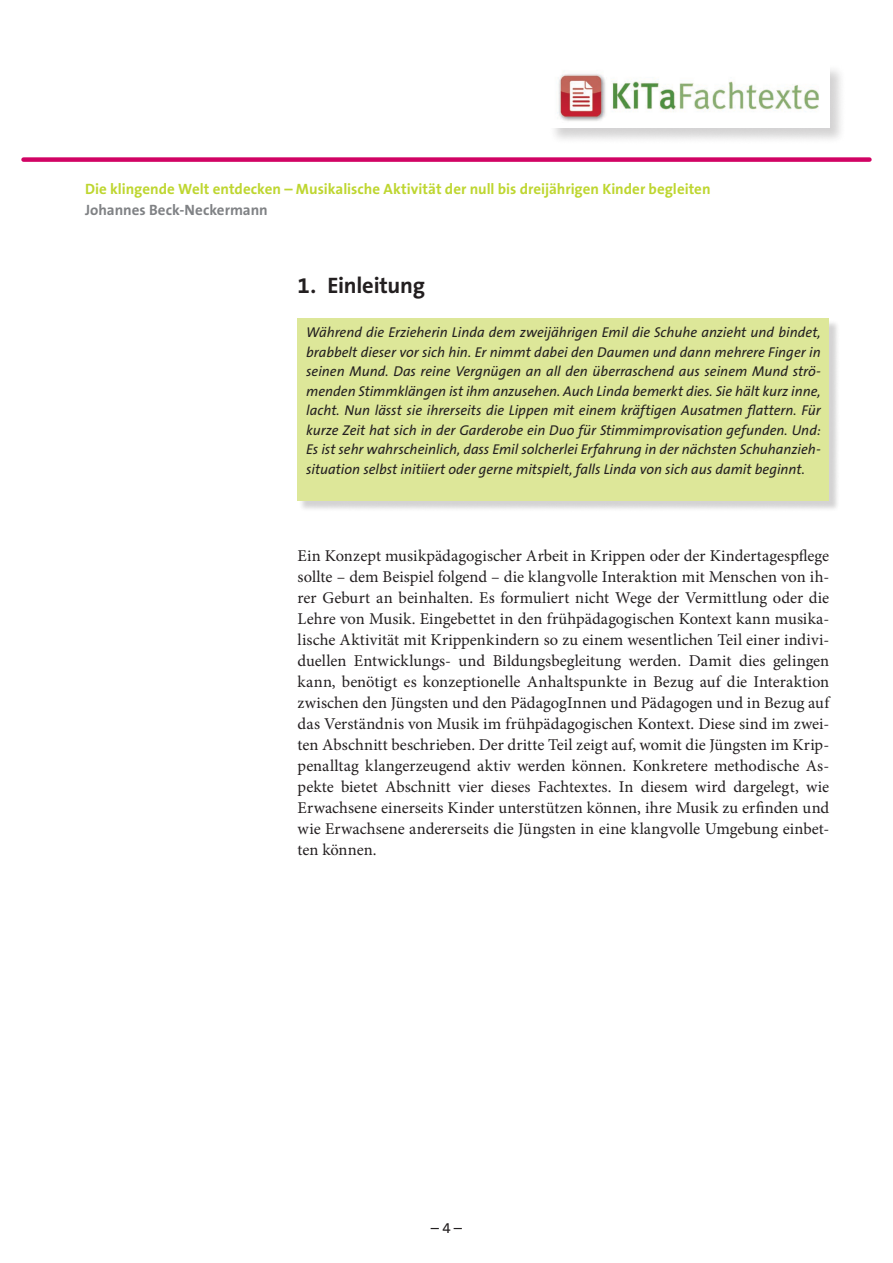
<style>
.page{position:relative;width:893px;height:1263px;background:#fff}
.page>*{position:absolute;margin:0;border:0;box-sizing:border-box;transform-origin:0 0}
.Überschrift_1{font:700 22.5px "The Sans B7";letter-spacing:-.015em;color:#231f20}
.Studientext-Fließtex{font:16.5px/21px "Minion Pro";letter-spacing:-.005em;color:#231f20;text-align:justify}
.t1{font:700 15px "The Sans B7";color:#bed630}
.t2{font:700 15px "The Sans B7";color:#808285}
.t3{font:15px "The Sans B5 Plain";color:#231f20}
.Farbiger_Kasten{font:italic 14.25px/19.5px "The Sans B5 Plain";color:#231f20;text-align:justify}
</style>
<div class="page">
<div style="left:24px;top:157px;width:845px;height:5px;background:#d10364"></div>
<div style="left:548px;top:63px;width:298px;height:82px;background:#231f20;opacity:.2"></div>
<img style="left:549px;top:64px;width:280px;height:64px">
<div style="left:299px;top:320px;width:541px;height:192px;background:#231f20;opacity:.2"></div>
<div style="left:298px;top:318px;width:531px;height:183px;background:#dde799"></div>
<p class="t1" style="left:85px;top:181px;width:627px">Die klingende Welt entdecken – Musikalische Aktivität der null bis dreijährigen Kinder begleiten</p>
<p class="t2" style="left:85px;top:202px;width:184px">Johannes Beck-Neckermann</p>
<p class="Überschrift_1" style="left:298px;top:273px;width:129px">1. Einleitung</p>
<p class="Farbiger_Kasten" style="left:306px;top:323px;width:516px">Während die Erzieherin Linda dem zweijährigen Emil die Schuhe anzieht und bindet, brabbelt dieser vor sich hin. Er nimmt dabei den Daumen und dann mehrere Finger in seinen Mund. Das reine Vergnügen an all den überraschend aus seinem Mund strö&shy;menden Stimmklängen ist ihm anzusehen. Auch Linda bemerkt dies. Sie hält kurz inne, lacht. Nun lässt sie ihrerseits die Lippen mit einem kräftigen Ausatmen flattern. Für kurze Zeit hat sich in der Garderobe ein Duo für Stimmimprovisation gefunden. Und:<br>Es ist sehr wahrscheinlich, dass Emil solcherlei Erfahrung in der nächsten Schuhanzieh&shy;situation selbst initiiert oder gerne mitspielt, falls Linda von sich aus damit beginnt.</p>
<p class="Studientext-Fließtex" style="left:298px;top:545px;width:533px">Ein Konzept musikpädagogischer Arbeit in Krippen oder der Kindertagespflege sollte – dem Beispiel folgend – die klangvolle Interaktion mit Menschen von ih&shy;rer Geburt an beinhalten. Es formuliert nicht Wege der Vermittlung oder die Lehre von Musik. Eingebettet in den frühpädagogischen Kontext kann musika&shy;lische Aktivität mit Krippenkindern so zu einem wesentlichen Teil einer indivi&shy;duellen Entwicklungs- und Bildungsbegleitung werden. Damit dies gelingen kann, benötigt es konzeptionelle Anhaltspunkte in Bezug auf die Interaktion zwischen den Jüngsten und den PädagogInnen und Pädagogen und in Bezug auf das Verständnis von Musik im frühpädagogischen Kontext. Diese sind im zwei&shy;ten Abschnitt beschrieben. Der dritte Teil zeigt auf, womit die Jüngsten im Krip&shy;penalltag klangerzeugend aktiv werden können. Konkretere methodische As&shy;pekte bietet Abschnitt vier dieses Fachtextes. In diesem wird dargelegt, wie Erwachsene einerseits Kinder unterstützen können, ihre Musik zu erfinden und wie Erwachsene andererseits die Jüngsten in eine klangvolle Umgebung einbet&shy;ten können.</p>
<p class="t3" style="left:431px;top:1219px;width:33px">– 4 –</p>
</div>
